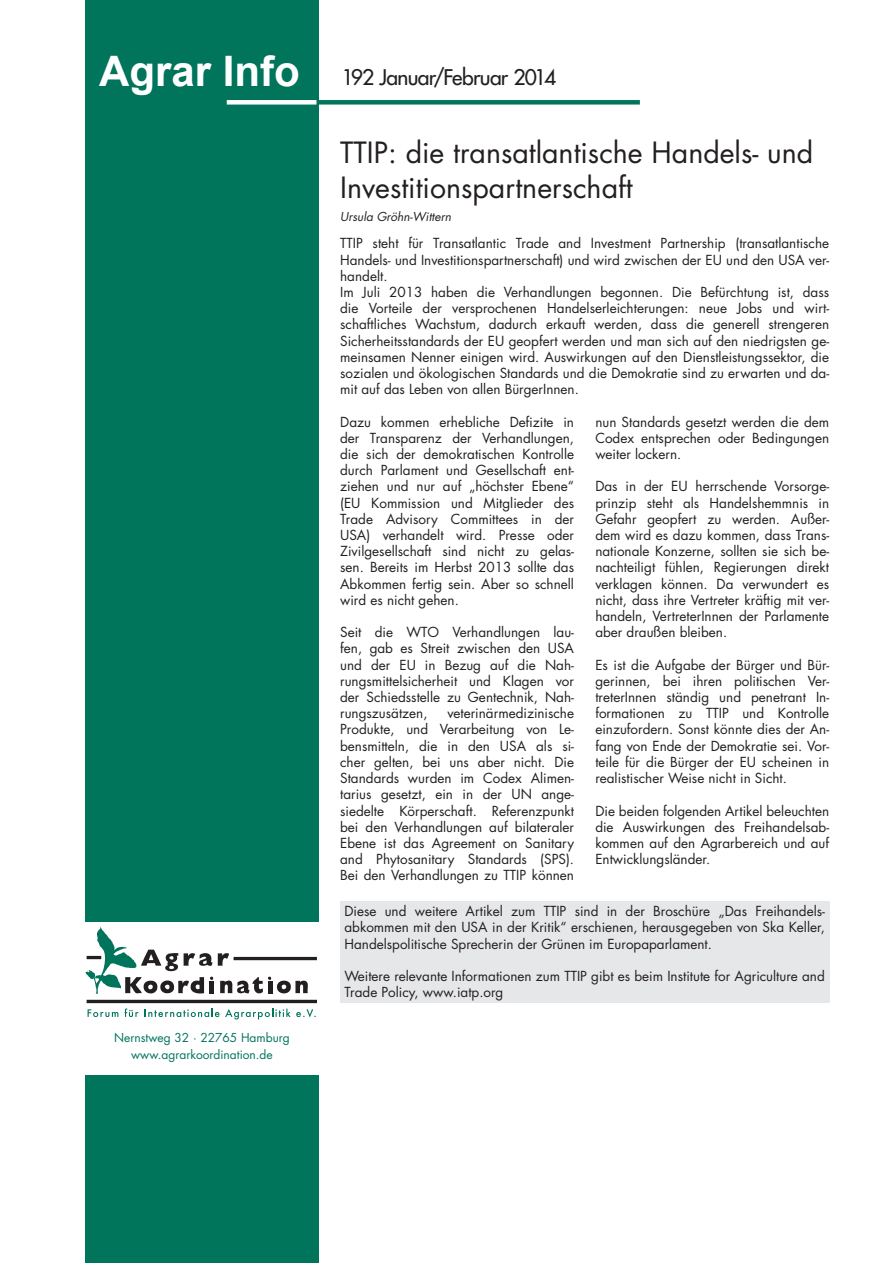
<style>
.page{position:relative;width:893px;height:1263px;background:#fff}
.page>*{position:absolute;margin:0;border:0;box-sizing:border-box;transform-origin:0 0}
.t1{font:700 42px "Arial";color:#fff}
.t2{font:28.5px/34.2px "Futura";color:#231f20}
.t3{font:21px "Futura";letter-spacing:-.035em;color:#231f20}
.t4{font:13.5px/16.2px "Futura";color:#231f20;text-align:justify}
.t5{font:12px/16.2px "Futura";color:#01745c;text-align:center}
.t6{font:italic 12px "Futura";color:#231f20}
</style>
<div class="page">
<div style="left:340px;top:901px;width:489px;height:102px;background:#e6e7e9"></div>
<div style="left:85px;top:0;width:234px;height:923px;background:#01745c"></div>
<div style="left:311px;top:100px;width:329px;height:5px;background:#01745c"></div>
<div style="left:227px;top:100px;width:89px;height:5px;background:#fff"></div>
<svg style="left:86px;top:926px;width:231px;height:93px"></svg>
<div style="left:85px;top:1075px;width:234px;height:188px;background:#01745c"></div>
<h1 class="t1" style="left:99px;top:44px;width:202px">Agrar Info</h1>
<p class="t5" style="left:114px;top:1030px;width:177px">Nernstweg 32 · 22765 Hamburg www.agrarkoordination.de</p>
<h3 class="t3" style="left:342px;top:63px;width:216px">192 Januar/Februar 2014</h3>
<h2 class="t2" style="left:340px;top:135px;width:475px">TTIP: die transatlantische Handels- und<br>Investitionspartnerschaft</h2>
<p class="t6" style="left:340px;top:208px;width:112px">Ursula Gröhn-Wittern</p>
<p class="t4" style="left:340px;top:235px;width:490px;text-align:left">TTIP steht für Transatlantic Trade and Investment Partnership (transatlantische Handels- und Investitionspartnerschaft) und wird zwischen der EU und den USA ver&shy;handelt.<br>Im Juli 2013 haben die Verhandlungen begonnen. Die Befürchtung ist, dass die Vorteile der versprochenen Handelserleichterungen: neue Jobs und wirt&shy;schaftliches Wachstum, dadurch erkauft werden, dass die generell strengeren Sicherheitsstandards der EU geopfert werden und man sich auf den niedrigsten ge&shy;meinsamen Nenner einigen wird. Auswirkungen auf den Dienstleistungssektor, die sozialen und ökologischen Standards und die Demokratie sind zu erwarten und da&shy;mit auf das Leben von allen BürgerInnen.</p>
<p class="t4" style="left:340px;top:413px;width:235px">Dazu kommen erhebliche Defizite in der Transparenz der Verhandlungen, die sich der demokratischen Kontrolle durch Parlament und Gesellschaft ent&shy;ziehen und nur auf „höchster Ebene“ (EU Kommission und Mitglieder des Trade Advisory Committees in der USA) verhandelt wird. Presse oder Zivilgesellschaft sind nicht zu gelas&shy;sen. Bereits im Herbst 2013 sollte das Abkommen fertig sein. Aber so schnell wird es nicht gehen.</p>
<p class="t4" style="left:340px;top:624px;width:235px">Seit die WTO Verhandlungen lau&shy;fen, gab es Streit zwischen den USA und der EU in Bezug auf die Nah&shy;rungsmittelsicherheit und Klagen vor der Schiedsstelle zu Gentechnik, Nah-- rungszusätzen,</p>
<p class="t4" style="left:595px;top:413px;width:235px">nun Standards gesetzt werden die dem Codex entsprechen oder Bedingungen weiter lockern.</p>
<p class="t4" style="left:595px;top:478px;width:235px">Das in der EU herrschende Vorsorge&shy;prinzip steht als Handelshemmnis in Gefahr geopfert zu werden. Außer&shy;dem wird es dazu kommen, dass Trans&shy;nationale Konzerne, sollten sie sich be&shy;nachteiligt fühlen, Regierungen direkt verklagen können. Da verwundert es nicht, dass ihre Vertreter kräftig mit ver&shy;handeln, VertreterInnen der Parlamente aber draußen bleiben.</p>
<p class="t4" style="left:595px;top:656px;width:235px">Es ist die Aufgabe der Bürger und Bür-- gerinnen, bei ihren politischen Ver&shy;treterInnen ständig und penetrant In&shy;formationen zu TTIP und Kontrolle einzufordern. Sonst könnte dies der An&shy;fang von Ende der Demokratie sei. Vor&shy;teile für die Bürger der EU scheinen in realistischer Weise nicht in Sicht.</p>
<p class="t4" style="left:595px;top:802px;width:235px">Die beiden folgenden Artikel beleuchten die Auswirkungen des Freihandelsab&shy;kommen auf den Agrarbereich und auf Entwicklungsländer.</p>
<p class="t4" style="left:340px;top:705px;width:235px;text-indent:107px">veterinärmedizinische Produkte, und Verarbeitung von Le&shy;bensmitteln, die in den USA als si&shy;cher gelten, bei uns aber nicht. Die Standards wurden im Codex Alimen&shy;tarius gesetzt, ein in der UN ange&shy;siedelte Körperschaft. Referenzpunkt bei den Verhandlungen auf bilateraler Ebene ist das Agreement on Sanitary and Phytosanitary Standards (SPS).<br>Bei den Verhandlungen zu TTIP können</p>
<p class="t4" style="left:344px;top:903px;width:482px">Diese und weitere Artikel zum TTIP sind in der Broschüre „Das Freihandels&shy;abkommen mit den USA in der Kritik“ erschienen, herausgegeben von Ska Keller, Handelspolitische Sprecherin der Grünen im Europaparlament.</p>
<p class="t4" style="left:344px;top:968px;width:482px">Weitere relevante Informationen zum TTIP gibt es beim Institute for Agriculture and<br>Trade Policy, www.iatp.org</p>
</div>
